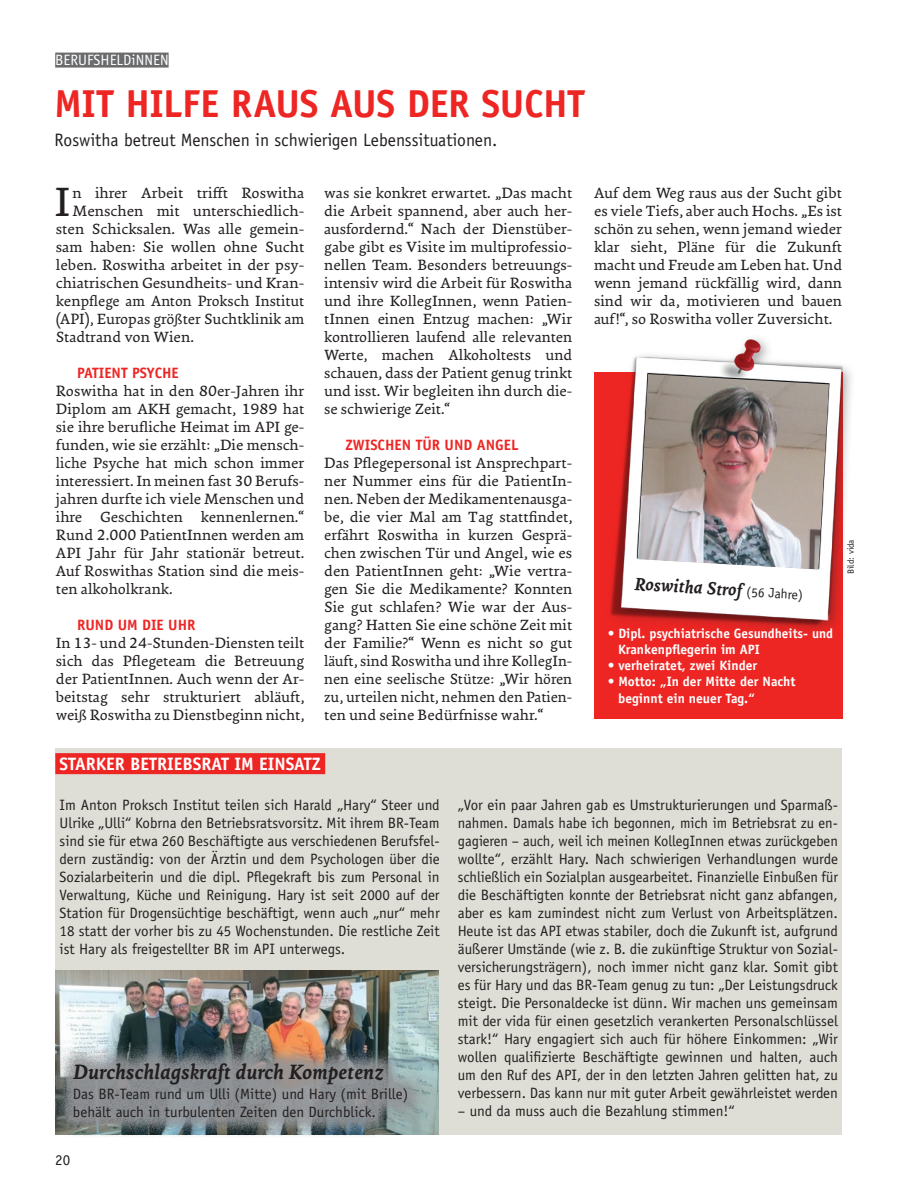
<style>
.page{position:relative;width:906px;height:1191px;background:#fff}
.page>*{position:absolute;margin:0;border:0;box-sizing:border-box;transform-origin:0 0}
.t1{font:41.4px "Ginkgo LT Pro";color:#231f20}
.t2{font:700 39px "Officina Sans Std";letter-spacing:-.01em;color:#ed2624}
.t3{font:italic 700 21px "Ginkgo LT Pro";color:#231f20}
.t4{font:18px "Officina Sans Std";color:#231f20}
.t5{font:700 18px "Officina Sans Std";color:#fff}
.t6{font:italic 700 18px "Ginkgo LT Pro";color:#231f20}
.t7{font:15px/18px "Ginkgo LT Pro";color:#231f20;text-align:justify}
.t8{font:15px/18px "Officina Sans Std";color:#231f20}
.t9{font:700 15px "Officina Sans Std";color:#ed2624}
.t10{font:15px "Officina Sans Std";color:#fff}
.t11{font:700 13.5px/16.2px "Officina Sans Std";color:#fff}
.t12{font:9px "Officina Sans Std";letter-spacing:-.005em;color:#231f20}
.s1{font-family:"Officina Sans Std";font-weight:400;font-style:normal;font-size:13.5px}
</style>
<div class="page">
<div style="left:55px;top:53px;width:114px;height:15px;background:#6a6b6d"></div>
<div style="left:55px;top:748px;width:787px;height:386px;background:#deded6"></div>
<div style="left:55px;top:753px;width:270px;height:21px;background:#ed2624"></div>
<div style="left:594px;top:373px;width:248px;height:346px;background:#ed2624"></div>
<div style="left:605px;top:333px;width:250px;height:304px;background:#231f20;opacity:.42"></div>
<img style="left:609px;top:337px;width:235px;height:290px">
<img style="left:637px;top:374px;width:192px;height:195px">
<img style="left:55px;top:970px;width:383px;height:164px">
<svg style="left:55px;top:1042px;width:372px;height:95px;background:#868b8c"></svg>
<p class="t10" style="left:55px;top:51px;width:115px">BERUFSHELDiNNEN</p>
<h2 class="t2" style="left:54px;top:79px;width:532px">MIT HILFE RAUS AUS DER SUCHT</h2>
<p class="t4" style="left:54px;top:130px;width:442px">Roswitha betreut Menschen in schwierigen Lebenssituationen.</p>
<h1 class="t1" style="left:54px;top:176px;width:17px">I</h1>
<p class="t7" style="left:72px;top:184px;width:233px">n ihrer Arbeit trifft Roswitha</p>
<p class="t7" style="left:324px;top:184px;width:250px">was sie konkret erwartet. „Das macht die Arbeit spannend, aber auch her&shy;ausfordernd.“ Nach der Dienstüber&shy;gabe gibt es Visite im multiprofessio&shy;nellen Team. Besonders betreuungs&shy;intensiv wird die Arbeit für Roswitha und ihre KollegInnen, wenn Patien&shy;tInnen einen Entzug machen: „Wir kontrollieren laufend alle relevanten Werte, machen Alkoholtests und schauen, dass der Patient genug trinkt und isst. Wir begleiten ihn durch die&shy;se schwierige Zeit.“</p>
<p class="t9" style="left:345px;top:436px;width:175px">ZWISCHEN TÜR UND ANGEL</p>
<p class="t7" style="left:324px;top:454px;width:250px">Das Pflegepersonal ist Ansprechpart&shy;ner Nummer eins für die PatientIn&shy;nen. Neben der Medikamentenausga&shy;be, die vier Mal am Tag stattfindet, erfährt Roswitha in kurzen Gesprä&shy;chen zwischen Tür und Angel, wie es den PatientInnen geht: „Wie vertra&shy;gen Sie die Medikamente? Konnten Sie gut schlafen? Wie war der Aus&shy;gang? Hatten Sie eine schöne Zeit mit der Familie?“ Wenn es nicht so gut läuft, sind Roswitha und ihre KollegIn&shy;nen eine seelische Stütze: „Wir hören zu, urteilen nicht, nehmen den Patien&shy;ten und seine Bedürfnisse wahr.“</p>
<p class="t7" style="left:72px;top:202px;width:233px">Menschen mit unterschiedlich-</p>
<p class="t7" style="left:56px;top:220px;width:250px">sten Schicksalen. Was alle gemein-</p>
<p class="t7" style="left:56px;top:238px;width:250px">sam haben: Sie wollen ohne Sucht</p>
<p class="t7" style="left:56px;top:256px;width:250px">leben. Roswitha arbeitet in der psy-</p>
<p class="t7" style="left:56px;top:274px;width:250px">chiatrischen Gesundheits- und Kran-</p>
<p class="t7" style="left:56px;top:292px;width:250px">kenpflege am Anton Proksch Institut</p>
<p class="t7" style="left:56px;top:310px;width:250px">(API), Europas größter Suchtklinik am</p>
<p class="t7" style="left:56px;top:328px;width:140px">Stadtrand von Wien.</p>
<p class="t9" style="left:77px;top:364px;width:103px">PATIENT PSYCHE</p>
<p class="t7" style="left:56px;top:382px;width:250px">Roswitha hat in den 80er-Jahren ihr Diplom am AKH gemacht, 1989 hat sie ihre berufliche Heimat im API ge&shy;funden, wie sie erzählt: „Die mensch&shy;liche Psyche hat mich schon immer interessiert. In meinen fast 30 Berufs&shy;jahren durfte ich viele Menschen und ihre Geschichten kennenlernen.“ Rund 2.000 PatientInnen werden am API Jahr für Jahr stationär betreut.<br>Auf Roswithas Station sind die meis&shy;ten alkoholkrank.</p>
<p class="t9" style="left:77px;top:616px;width:120px">RUND UM DIE UHR</p>
<p class="t7" style="left:56px;top:634px;width:250px">In 13- und 24-Stunden-Diensten teilt sich das Pflegeteam die Betreuung der PatientInnen. Auch wenn der Ar&shy;beitstag sehr strukturiert abläuft, weiß Roswitha zu Dienstbeginn nicht,</p>
<p class="t7" style="left:594px;top:184px;width:250px">Auf dem Weg raus aus der Sucht gibt es viele Tiefs, aber auch Hochs. „Es ist schön zu sehen, wenn jemand wieder klar sieht, Pläne für die Zukunft macht und Freude am Leben hat. Und wenn jemand rückfällig wird, dann sind wir da, motivieren und bauen auf!“, so Roswitha voller Zuversicht.</p>
<p class="t6" style="left:635px;top:572px;width:170px;rotate:3deg">Roswitha Strof <span class="s1">(56 Jahre)</span></p>
<p class="t11" style="left:618px;top:625px;width:216px;text-indent:-11px">• Dipl. psychiatrische Gesundheits- und<br>Krankenpflegerin im API</p>
<p class="t11" style="left:607px;top:657px;width:151px">• verheiratet, zwei Kinder</p>
<p class="t11" style="left:618px;top:673px;width:179px;text-indent:-11px">• Motto: „In der Mitte der Nacht beginnt ein neuer Tag.“</p>
<p class="t12" style="left:845px;top:574px;width:36px;rotate:-90deg">Bild: vida</p>
<p class="t5" style="left:60px;top:753px;width:263px">STARKER BETRIEBSRAT IM EINSATZ</p>
<p class="t8" style="left:60px;top:796px;width:382px;text-align:justify">Im Anton Proksch Institut teilen sich Harald „Hary“ Steer und Ulrike „Ulli“ Kobrna den Betriebsratsvorsitz. Mit ihrem BR-Team sind sie für etwa 260 Beschäftigte aus verschiedenen Berufsfel&shy;dern zuständig: von der Ärztin und dem Psychologen über die Sozialarbeiterin und die dipl. Pflegekraft bis zum Personal in Verwaltung, Küche und Reinigung. Hary ist seit 2000 auf der Station für Drogensüchtige beschäftigt, wenn auch „nur“ mehr 18 statt der vorher bis zu 45 Wochenstunden. Die restliche Zeit ist Hary als freigestellter BR im API unterwegs.</p>
<p class="t8" style="left:458px;top:796px;width:382px">„Vor ein paar Jahren gab es Umstrukturierungen und Sparmaß&shy;nahmen. Damals habe ich begonnen, mich im Betriebsrat zu en&shy;gagieren – auch, weil ich meinen KollegInnen etwas zurückgeben wollte“, erzählt Hary. Nach schwierigen Verhandlungen wurde schließlich ein Sozialplan ausgearbeitet. Finanzielle Einbußen für die Beschäftigten konnte der Betriebsrat nicht ganz abfangen, aber es kam zumindest nicht zum Verlust von Arbeitsplätzen.<br>Heute ist das API etwas stabiler, doch die Zukunft ist, aufgrund äußerer Umstände (wie z. B. die zukünftige Struktur von Sozial&shy;versicherungsträgern), noch immer nicht ganz klar. Somit gibt es für Hary und das BR-Team genug zu tun: „Der Leistungsdruck steigt. Die Personaldecke ist dünn. Wir machen uns gemeinsam mit der vida für einen gesetzlich verankerten Personalschlüssel stark!“ Hary engagiert sich auch für höhere Einkommen: „Wir wollen qualifizierte Beschäftigte gewinnen und halten, auch um den Ruf des API, der in den letzten Jahren gelitten hat, zu verbessern. Das kann nur mit guter Arbeit gewährleistet werden</p>
<p class="t8" style="left:458px;top:1102px;width:278px">– und da muss auch die Bezahlung stimmen!“</p>
<h3 class="t3" style="left:73px;top:1058px;width:312px">Durchschlagskraft durch Kompetenz</h3>
<p class="t8" style="left:73px;top:1085px;width:337px">Das BR-Team rund um Ulli (Mitte) und Hary (mit Brille) behält auch in turbulenten Zeiten den Durchblick.</p>
<p class="t8" style="left:55px;top:1150px;width:16px">20</p>
</div>
